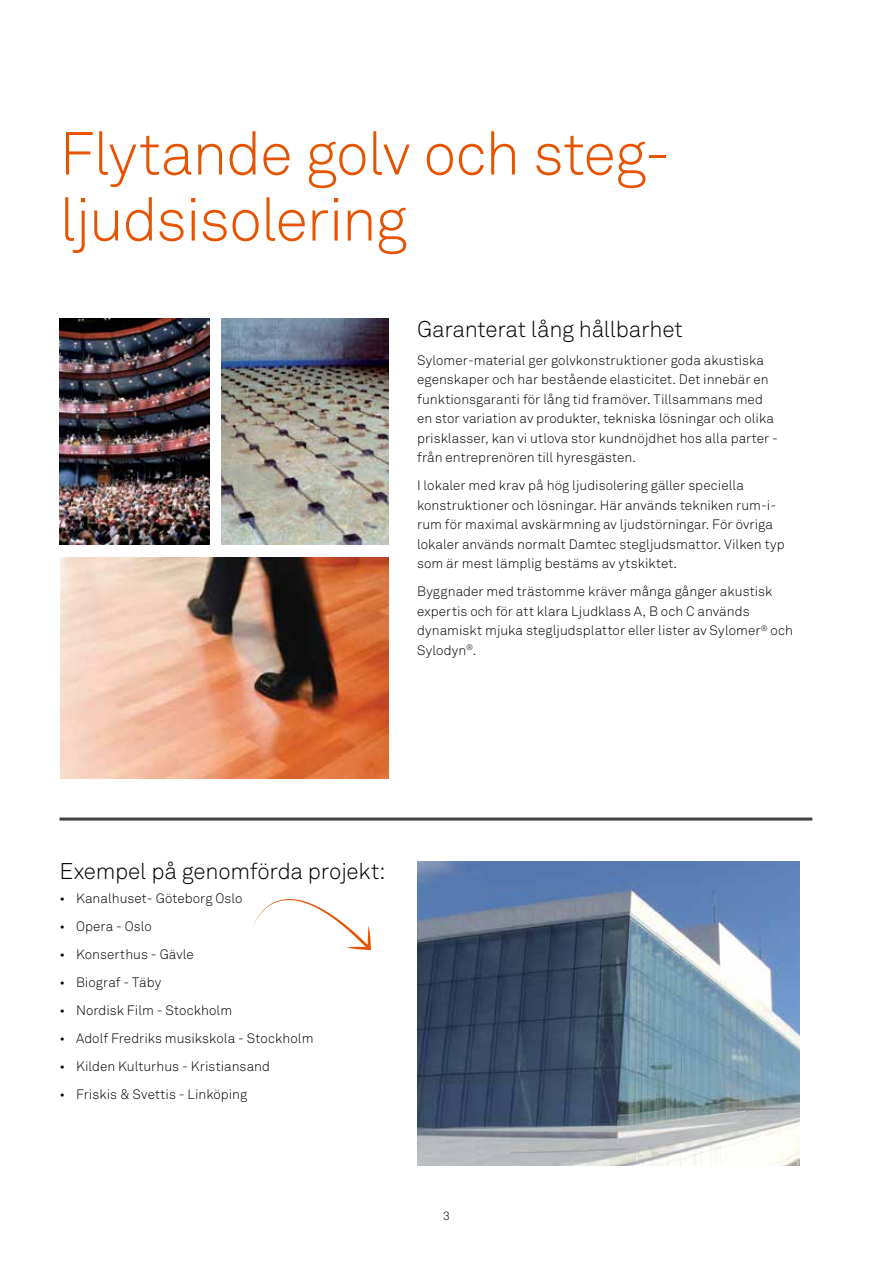
<style>
.page{position:relative;width:893px;height:1263px;background:#fff}
.page>*{position:absolute;margin:0;border:0;box-sizing:border-box;transform-origin:0 0}
.t1{font:60px/66px "Akkurat Light Pro";letter-spacing:-.02em;color:#e75300}
.t2{font:22.5px "Akkurat Light Pro";letter-spacing:-.015em;color:#000}
.t3{font:13.5px/19.5px "Akkurat Light Pro";letter-spacing:.005em;color:#000}
.t4{font:12px "Akkurat Light Pro";color:#000}
</style>
<div class="page">
<img style="left:61px;top:557px;width:327px;height:221px">
<img style="left:417px;top:861px;width:383px;height:304px">
<img style="left:60px;top:319px;width:150px;height:225px">
<img style="left:222px;top:319px;width:166px;height:226px">
<hr style="left:60px;top:817px;width:752px;height:3px;background:#414042">
<svg style="left:252px;top:899px;width:119px;height:51px"></svg>
<h1 class="t1" style="left:60px;top:122px;width:613px">Flytande golv och steg&shy;ljudsisolering</h1>
<h2 class="t2" style="left:417px;top:316px;width:267px">Garanterat lång hållbarhet</h2>
<p class="t3" style="left:417px;top:351px;width:363px">Sylomer-material ger golvkonstruktioner goda akustiska egenskaper och har bestående elasticitet. Det innebär en funktionsgaranti för lång tid framöver. Tillsammans med en stor variation av produkter, tekniska lösningar och olika prisklasser, kan vi utlova stor kundnöjdhet hos alla parter - från entreprenören till hyresgästen.</p>
<p class="t3" style="left:417px;top:476px;width:369px">I lokaler med krav på hög ljudisolering gäller speciella konstruktioner och lösningar. Här används tekniken rum-i&shy;rum för maximal avskärmning av ljudstörningar. För övriga lokaler används normalt Damtec stegljudsmattor. Vilken typ som är mest lämplig bestäms av ytskiktet.</p>
<p class="t3" style="left:417px;top:582px;width:377px">Byggnader med trästomme kräver många gånger akustisk expertis och för att klara Ljudklass A, B och C används dynamiskt mjuka stegljudsplattor eller lister av Sylomer<sup>®</sup> och Sylodyn<sup>®</sup>.</p>
<h2 class="t2" style="left:60px;top:858px;width:327px">Exempel på genomförda projekt:</h2>
<p class="t3" style="left:60px;top:889px;width:185px">• Kanalhuset- Göteborg Oslo</p>
<p class="t3" style="left:60px;top:917px;width:94px">• Opera - Oslo</p>
<p class="t3" style="left:60px;top:945px;width:136px">• Konserthus - Gävle</p>
<p class="t3" style="left:60px;top:973px;width:103px">• Biograf - Täby</p>
<p class="t3" style="left:60px;top:1001px;width:174px">• Nordisk Film - Stockholm</p>
<p class="t3" style="left:60px;top:1029px;width:255px">• Adolf Fredriks musikskola - Stockholm</p>
<p class="t3" style="left:60px;top:1057px;width:212px">• Kilden Kulturhus - Kristiansand</p>
<p class="t3" style="left:60px;top:1085px;width:189px">• Friskis &amp; Svettis - Linköping</p>
<p class="t4" style="left:443px;top:1209px;width:8px">3</p>
</div>
